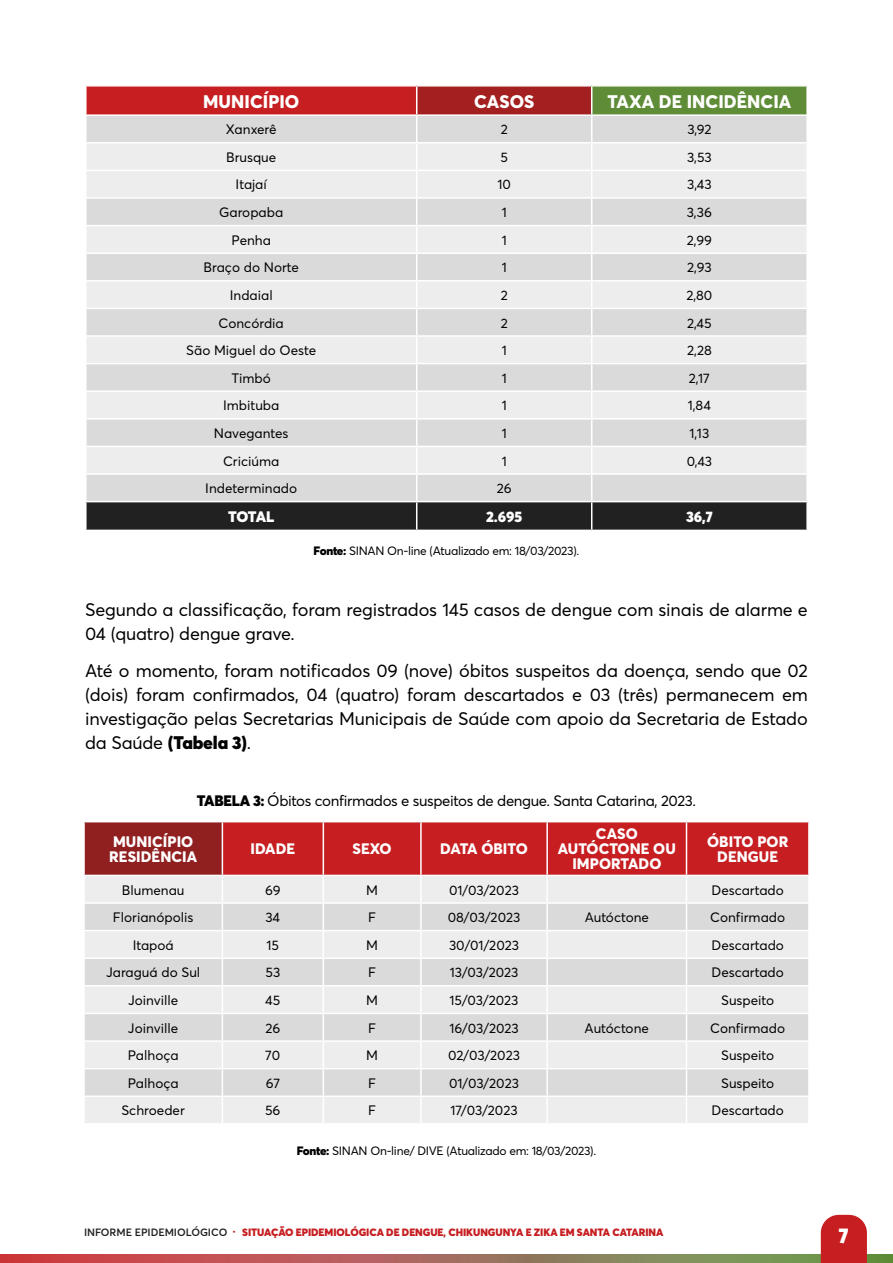
<style>
.page{position:relative;width:893px;height:1263px;background:#fff}
.page>*{position:absolute;margin:0;border:0;box-sizing:border-box;transform-origin:0 0}
.t1{font:900 21px "Averta";color:#fff}
.t2{font:18px/24px "Averta";letter-spacing:-.01em;color:#000}
.t3{font:800 18px "Averta";letter-spacing:.005em;color:#fff}
.t4{font:800 15px/15px "Averta";letter-spacing:.005em;color:#fff;text-align:center}
.t5{font:15px "Averta";letter-spacing:-.025em;color:#000}
.t6{font:900 15px "Averta";letter-spacing:-.02em;color:#fff}
.t7{font:800 15px "Averta";letter-spacing:-.035em;color:#fff}
.t8{font:13.5px "Averta";color:#000}
.t9{font:12px "Averta";letter-spacing:-.025em;color:#000}
.t10{font:900 10.5px "Averta";letter-spacing:-.005em;color:#c61e21}
.s1{font-weight:900}
.s2{font-weight:600;color:#202020}
</style>
<div class="page">
<svg style="left:0;top:1254px;width:385px;height:9px;background:#c44e50"></svg>
<svg style="left:385px;top:1254px;width:508px;height:9px;background:#89835a"></svg>
<svg style="left:821px;top:1215px;width:46px;height:48px;background:#c92b2e"></svg>
<svg style="left:86px;top:87px;width:721px;height:443px;background:#d4cfcd"></svg>
<hr style="left:806px;top:475px;width:2px;height:26px;background:#fff">
<hr style="left:592px;top:501px;width:216px;height:1px;background:#fff">
<svg style="left:84px;top:822px;width:725px;height:301px;background:#dec3c4"></svg>
<hr style="left:808px;top:1069px;width:2px;height:26px;background:#fff">
<hr style="left:83px;top:1095px;width:139px;height:2px;background:#fff">
<hr style="left:222px;top:1095px;width:101px;height:2px;background:#fff">
<hr style="left:323px;top:1095px;width:98px;height:2px;background:#fff">
<hr style="left:421px;top:1095px;width:126px;height:2px;background:#fff">
<hr style="left:547px;top:1095px;width:139px;height:2px;background:#fff">
<hr style="left:686px;top:1095px;width:124px;height:2px;background:#fff">
<h2 class="t3" style="left:203px;top:90px;width:98px">MUNICÍPIO</h2>
<h2 class="t3" style="left:474px;top:90px;width:62px">CASOS</h2>
<h2 class="t3" style="left:607px;top:90px;width:185px">TAXA DE INCIDÊNCIA</h2>
<p class="t8" style="left:226px;top:121px;width:52px">Xanxerê</p>
<p class="t8" style="left:501px;top:121px;width:9px">2</p>
<p class="t8" style="left:687px;top:121px;width:26px">3,92</p>
<p class="t8" style="left:226px;top:149px;width:52px">Brusque</p>
<p class="t8" style="left:500px;top:149px;width:9px">5</p>
<p class="t8" style="left:687px;top:149px;width:26px">3,53</p>
<p class="t8" style="left:236px;top:176px;width:33px">Itajaí</p>
<p class="t8" style="left:497px;top:176px;width:15px">10</p>
<p class="t8" style="left:687px;top:176px;width:26px">3,43</p>
<p class="t8" style="left:219px;top:204px;width:66px">Garopaba</p>
<p class="t8" style="left:502px;top:204px;width:7px">1</p>
<p class="t8" style="left:687px;top:204px;width:27px">3,36</p>
<p class="t8" style="left:231px;top:231px;width:41px">Penha</p>
<p class="t8" style="left:502px;top:231px;width:7px">1</p>
<p class="t8" style="left:687px;top:231px;width:27px">2,99</p>
<p class="t8" style="left:204px;top:259px;width:97px">Braço do Norte</p>
<p class="t8" style="left:502px;top:259px;width:7px">1</p>
<p class="t8" style="left:687px;top:259px;width:26px">2,93</p>
<p class="t8" style="left:230px;top:287px;width:44px">Indaial</p>
<p class="t8" style="left:501px;top:287px;width:9px">2</p>
<p class="t8" style="left:686px;top:287px;width:27px">2,80</p>
<p class="t8" style="left:219px;top:314px;width:67px">Concórdia</p>
<p class="t8" style="left:501px;top:314px;width:9px">2</p>
<p class="t8" style="left:687px;top:314px;width:26px">2,45</p>
<p class="t8" style="left:186px;top:342px;width:131px">São Miguel do Oeste</p>
<p class="t8" style="left:502px;top:342px;width:7px">1</p>
<p class="t8" style="left:687px;top:342px;width:26px">2,28</p>
<p class="t8" style="left:232px;top:370px;width:41px">Timbó</p>
<p class="t8" style="left:502px;top:370px;width:7px">1</p>
<p class="t8" style="left:689px;top:370px;width:23px">2,17</p>
<p class="t8" style="left:223px;top:397px;width:58px">Imbituba</p>
<p class="t8" style="left:502px;top:397px;width:7px">1</p>
<p class="t8" style="left:688px;top:397px;width:25px">1,84</p>
<p class="t8" style="left:214px;top:425px;width:76px">Navegantes</p>
<p class="t8" style="left:502px;top:425px;width:7px">1</p>
<p class="t8" style="left:690px;top:425px;width:21px">1,13</p>
<p class="t8" style="left:223px;top:452px;width:58px">Criciúma</p>
<p class="t8" style="left:502px;top:452px;width:7px">1</p>
<p class="t8" style="left:687px;top:452px;width:27px">0,43</p>
<p class="t8" style="left:205px;top:480px;width:93px">Indeterminado</p>
<p class="t8" style="left:497px;top:480px;width:16px">26</p>
<p class="t6" style="left:228px;top:507px;width:48px">TOTAL</p>
<p class="t6" style="left:486px;top:507px;width:38px">2.695</p>
<p class="t6" style="left:686px;top:507px;width:28px">36,7</p>
<p class="t9" style="left:314px;top:543px;width:267px"><span class="s1">Fonte:</span> SINAN On-line (Atualizado em: 18/03/2023).</p>
<h2 class="t2" style="left:85px;top:597px;width:724px">Segundo a classificação, foram registrados 145 casos de dengue com sinais de alarme e<br>04 (quatro) dengue grave.</h2>
<p class="t2" style="left:85px;top:658px;width:724px;text-align:justify">Até o momento, foram notificados 09 (nove) óbitos suspeitos da doença, sendo que 02 (dois) foram confirmados, 04 (quatro) foram descartados e 03 (três) permanecem em investigação pelas Secretarias Municipais de Saúde com apoio da Secretaria de Estado da Saúde <span class="s1">(Tabela 3)</span>.</p>
<p class="t5" style="left:197px;top:792px;width:501px"><span class="s1">TABELA 3:</span> Óbitos confirmados e suspeitos de dengue. Santa Catarina, 2023.</p>
<p class="t4" style="left:109px;top:834px;width:89px;text-align:left">MUNICÍPIO<br>RESIDÊNCIA</p>
<p class="t4" style="left:251px;top:841px;width:46px">IDADE</p>
<p class="t4" style="left:353px;top:841px;width:41px">SEXO</p>
<p class="t7" style="left:440px;top:839px;width:89px">DATA ÓBITO</p>
<p class="t4" style="left:558px;top:826px;width:119px">CASO<br>AUTÓCTONE OU<br>IMPORTADO</p>
<p class="t4" style="left:707px;top:834px;width:83px">ÓBITO POR<br>DENGUE</p>
<p class="t8" style="left:122px;top:881px;width:64px">Blumenau</p>
<p class="t8" style="left:265px;top:881px;width:17px">69</p>
<p class="t8" style="left:366px;top:881px;width:13px">M</p>
<p class="t8" style="left:449px;top:881px;width:71px">01/03/2023</p>
<p class="t8" style="left:711px;top:881px;width:74px">Descartado</p>
<p class="t8" style="left:113px;top:909px;width:82px">Florianópolis</p>
<p class="t8" style="left:265px;top:909px;width:16px">34</p>
<p class="t8" style="left:368px;top:909px;width:9px">F</p>
<p class="t8" style="left:448px;top:909px;width:74px">08/03/2023</p>
<p class="t8" style="left:585px;top:909px;width:66px">Autóctone</p>
<p class="t8" style="left:710px;top:909px;width:76px">Confirmado</p>
<p class="t8" style="left:133px;top:936px;width:43px">Itapoá</p>
<p class="t8" style="left:267px;top:936px;width:14px">15</p>
<p class="t8" style="left:366px;top:936px;width:13px">M</p>
<p class="t8" style="left:449px;top:936px;width:71px">30/01/2023</p>
<p class="t8" style="left:711px;top:936px;width:74px">Descartado</p>
<p class="t8" style="left:106px;top:964px;width:96px">Jaraguá do Sul</p>
<p class="t8" style="left:265px;top:964px;width:16px">53</p>
<p class="t8" style="left:368px;top:964px;width:9px">F</p>
<p class="t8" style="left:450px;top:964px;width:70px">13/03/2023</p>
<p class="t8" style="left:711px;top:964px;width:74px">Descartado</p>
<p class="t8" style="left:128px;top:992px;width:52px">Joinville</p>
<p class="t8" style="left:265px;top:992px;width:17px">45</p>
<p class="t8" style="left:366px;top:992px;width:13px">M</p>
<p class="t8" style="left:449px;top:992px;width:71px">15/03/2023</p>
<p class="t8" style="left:721px;top:992px;width:55px">Suspeito</p>
<p class="t8" style="left:128px;top:1019px;width:52px">Joinville</p>
<p class="t8" style="left:265px;top:1019px;width:16px">26</p>
<p class="t8" style="left:368px;top:1019px;width:9px">F</p>
<p class="t8" style="left:449px;top:1019px;width:71px">16/03/2023</p>
<p class="t8" style="left:585px;top:1019px;width:66px">Autóctone</p>
<p class="t8" style="left:710px;top:1019px;width:76px">Confirmado</p>
<p class="t8" style="left:128px;top:1047px;width:53px">Palhoça</p>
<p class="t8" style="left:265px;top:1047px;width:17px">70</p>
<p class="t8" style="left:366px;top:1047px;width:13px">M</p>
<p class="t8" style="left:448px;top:1047px;width:73px">02/03/2023</p>
<p class="t8" style="left:721px;top:1047px;width:55px">Suspeito</p>
<p class="t8" style="left:128px;top:1074px;width:53px">Palhoça</p>
<p class="t8" style="left:266px;top:1074px;width:16px">67</p>
<p class="t8" style="left:368px;top:1074px;width:9px">F</p>
<p class="t8" style="left:449px;top:1074px;width:71px">01/03/2023</p>
<p class="t8" style="left:721px;top:1074px;width:55px">Suspeito</p>
<p class="t8" style="left:121px;top:1102px;width:65px">Schroeder</p>
<p class="t8" style="left:265px;top:1102px;width:17px">56</p>
<p class="t8" style="left:368px;top:1102px;width:9px">F</p>
<p class="t8" style="left:450px;top:1102px;width:69px">17/03/2023</p>
<p class="t8" style="left:711px;top:1102px;width:74px">Descartado</p>
<p class="t9" style="left:297px;top:1143px;width:301px"><span class="s1">Fonte:</span> SINAN On-line/ DIVE (Atualizado em: 18/03/2023).</p>
<p class="t10" style="left:84px;top:1225px;width:581px"><span class="s2">INFORME EPIDEMIOLÓGICO</span> · SITUAÇÃO EPIDEMIOLÓGICA DE DENGUE, CHIKUNGUNYA E ZIKA EM SANTA CATARINA</p>
<h1 class="t1" style="left:839px;top:1222px;width:11px">7</h1>
</div>
